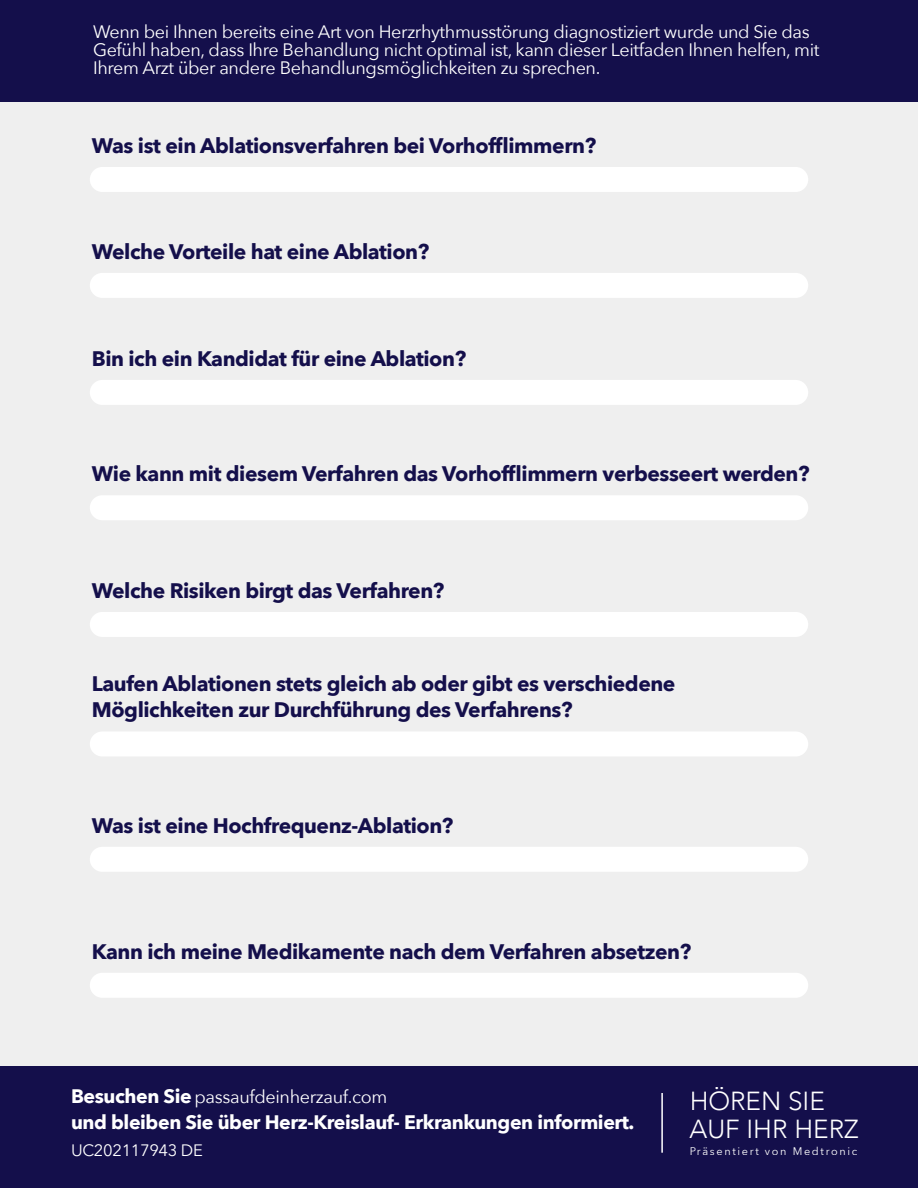
<style>
.page{position:relative;width:918px;height:1188px;background:#fff}
.page>*{position:absolute;margin:0;border:0;box-sizing:border-box;transform-origin:0 0}
.t1{font:300 26.1px/27.9px "Avenir";color:#fff}
.t2{font:700 21px/26.5px "Avenir Next";letter-spacing:-.02em;color:#140f4b}
.t3{font:700 19.5px "Avenir Next";letter-spacing:-.02em;color:#fff}
.t4{font:18px/18px "Avenir Next";letter-spacing:-.02em;color:#fff}
.t5{font:16.5px "Avenir Next";letter-spacing:-.02em;color:#fff}
.t6{font:10.95px "Avenir Next World";letter-spacing:.155em;color:#fff}
.s1{font-weight:700;font-size:19.5px}
</style>
<div class="page">
<div style="left:0;top:102px;width:918px;height:965px;background:#efefef"></div>
<div style="left:0;top:0;width:918px;height:102px;background:#140f4b"></div>
<div style="left:90px;top:167px;width:718px;height:25px;background:#fff;border-radius:12px"></div>
<div style="left:90px;top:273px;width:718px;height:25px;background:#fff;border-radius:12px"></div>
<div style="left:90px;top:380px;width:718px;height:25px;background:#fff;border-radius:12px"></div>
<div style="left:90px;top:495px;width:718px;height:25px;background:#fff;border-radius:12px"></div>
<div style="left:90px;top:612px;width:718px;height:25px;background:#fff;border-radius:12px"></div>
<div style="left:90px;top:731px;width:718px;height:25px;background:#fff;border-radius:12px"></div>
<div style="left:90px;top:847px;width:718px;height:25px;background:#fff;border-radius:12px"></div>
<div style="left:90px;top:973px;width:718px;height:25px;background:#fff;border-radius:12px"></div>
<div style="left:0;top:1067px;width:918px;height:121px;background:#140f4b"></div>
<hr style="left:661px;top:1093px;width:2px;height:60px;background:#fff">
<p class="t4" style="left:93px;top:22px;width:728px">Wenn bei Ihnen bereits eine Art von Herzrhythmusstörung diagnostiziert wurde und Sie das<br>Gefühl haben, dass Ihre Behandlung nicht optimal ist, kann dieser Leitfaden Ihnen helfen, mit<br>Ihrem Arzt über andere Behandlungsmöglichkeiten zu sprechen.</p>
<p class="t2" style="left:92px;top:132px;width:506px">Was ist ein Ablationsverfahren bei Vorhofflimmern?</p>
<p class="t2" style="left:92px;top:238px;width:339px">Welche Vorteile hat eine Ablation?</p>
<p class="t2" style="left:92px;top:345px;width:376px">Bin ich ein Kandidat für eine Ablation?</p>
<p class="t2" style="left:92px;top:460px;width:719px">Wie kann mit diesem Verfahren das Vorhofflimmern verbesseert werden?</p>
<p class="t2" style="left:92px;top:577px;width:354px">Welche Risiken birgt das Verfahren?</p>
<p class="t2" style="left:92px;top:670px;width:585px">Laufen Ablationen stets gleich ab oder gibt es verschiedene<br>Möglichkeiten zur Durchführung des Verfahrens?</p>
<p class="t2" style="left:92px;top:812px;width:363px">Was ist eine Hochfrequenz-Ablation?</p>
<p class="t2" style="left:92px;top:938px;width:601px">Kann ich meine Medikamente nach dem Verfahren absetzen?</p>
<p class="t4" style="left:71px;top:1087px;width:318px"><span class="s1">Besuchen Sie</span> passaufdeinherzauf.com</p>
<p class="t3" style="left:71px;top:1106px;width:565px">und bleiben Sie über Herz-Kreislauf- Erkrankungen informiert.</p>
<p class="t5" style="left:71px;top:1136px;width:133px">UC202117943 DE</p>
<p class="t1" style="left:689px;top:1087px;width:171px">HÖREN SIE<br>AUF IHR HERZ</p>
<p class="t6" style="left:689px;top:1142px;width:169px">Präsentiert von Medtronic</p>
</div>
